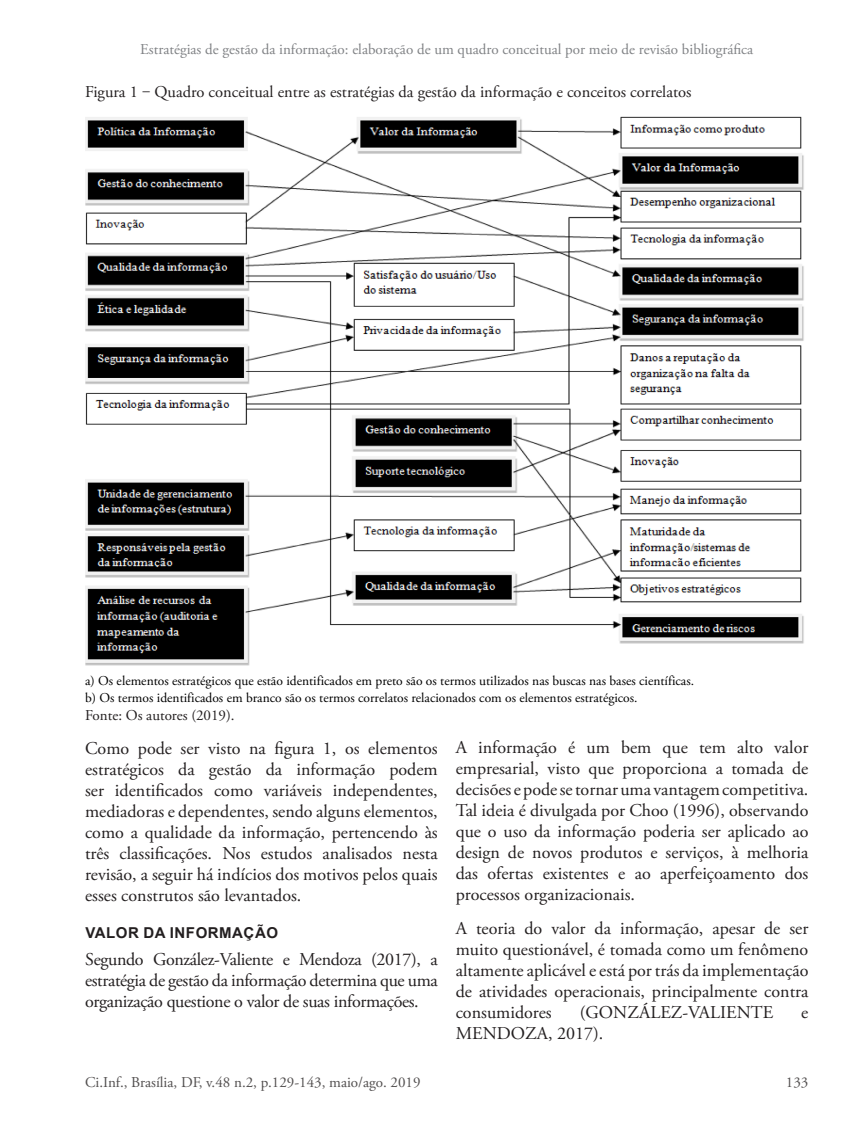
<style>
.page{position:relative;width:851px;height:1127px;background:#fff}
.page>*{position:absolute;margin:0;border:0;box-sizing:border-box;transform-origin:0 0}
.Corpo_de_Texto{font:18px/21px "Adobe Garamond Pro";color:#231f20;text-align:justify}
.Ci_Inf__Título_image{font:16.5px "Adobe Garamond Pro";color:#231f20}
.t1{font:15px "Adobe Garamond Pro";color:#808285}
.t2{font:15px "Adobe Garamond Pro";color:#524f4f}
.Fonte{font:15px "Adobe Garamond Pro";color:#231f20}
.Ci_Inf__Seção_de_art{font:700 15px "Arial";letter-spacing:.035em;color:#231f20}
.Notas_de_rodapé{font:13.5px "Adobe Garamond Pro";color:#000}
</style>
<div class="page">
<img style="left:85px;top:116px;width:719px;height:550px">
<p class="t1" style="left:140px;top:40px;width:614px">Estratégias de gestão da informação: elaboração de um quadro conceitual por meio de revisão bibliográfica</p>
<p class="Ci_Inf__Título_image" style="left:85px;top:82px;width:607px">Figura 1 ‒ Quadro conceitual entre as estratégias da gestão da informação e conceitos correlatos</p>
<p class="Notas_de_rodapé" style="left:85px;top:673px;width:610px">a) Os elementos estratégicos que estão identificados em preto são os termos utilizados nas buscas nas bases científicas.</p>
<p class="Notas_de_rodapé" style="left:85px;top:689px;width:554px">b) Os termos identificados em branco são os termos correlatos relacionados com os elementos estratégicos.</p>
<p class="Fonte" style="left:85px;top:706px;width:151px">Fonte: Os autores (2019).</p>
<p class="Corpo_de_Texto" style="left:85px;top:738px;width:354px">Como pode ser visto na figura 1, os elementos estratégicos da gestão da informação podem ser identificados como variáveis independentes, mediadoras e dependentes, sendo alguns elementos, como a qualidade da informação, pertencendo às três classificações. Nos estudos analisados nesta revisão, a seguir há indícios dos motivos pelos quais esses construtos são levantados.</p>
<p class="Ci_Inf__Seção_de_art" style="left:85px;top:922px;width:194px">VALOR DA INFORMAÇÃO</p>
<p class="Corpo_de_Texto" style="left:85px;top:950px;width:354px">Segundo González-Valiente e Mendoza (2017), a estratégia de gestão da informação determina que uma organização questione o valor de suas informações.</p>
<p class="Corpo_de_Texto" style="left:455px;top:738px;width:354px">A informação é um bem que tem alto valor empresarial, visto que proporciona a tomada de decisões e pode se tornar uma vantagem competitiva.<br>Tal ideia é divulgada por Choo (1996), observando que o uso da informação poderia ser aplicado ao design de novos produtos e serviços, à melhoria das ofertas existentes e ao aperfeiçoamento dos processos organizacionais.</p>
<p class="Corpo_de_Texto" style="left:455px;top:918px;width:354px">A teoria do valor da informação, apesar de ser muito questionável, é tomada como um fenômeno altamente aplicável e está por trás da implementação de atividades operacionais, principalmente contra consumidores</p>
<p class="Corpo_de_Texto" style="left:579px;top:1002px;width:195px">(GONZÁLEZ-VALIENTE</p>
<p class="Corpo_de_Texto" style="left:801px;top:1002px;width:9px">e</p>
<p class="Corpo_de_Texto" style="left:455px;top:1023px;width:149px">MENDOZA, 2017).</p>
<p class="t2" style="left:85px;top:1073px;width:337px">Ci.Inf., Brasília, DF, v.48 n.2, p.129-143, maio/ago. 2019</p>
<p class="t2" style="left:785px;top:1073px;width:24px">133</p>
</div>
